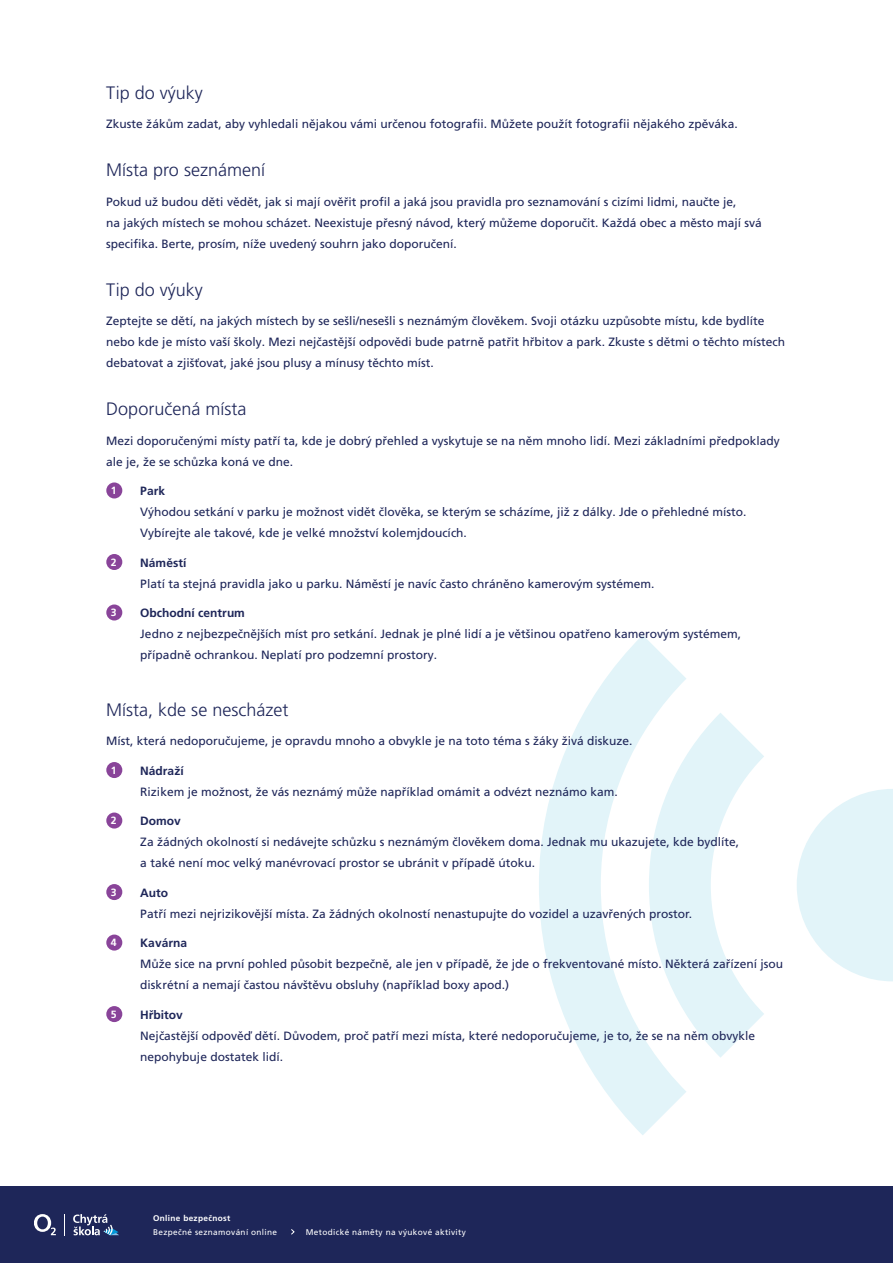
<style>
.page{position:relative;width:893px;height:1263px;background:#fff}
.page>*{position:absolute;margin:0;border:0;box-sizing:border-box;transform-origin:0 0}
.t1{font:300 18px "Frutiger LT Pro";color:#1e2659}
.t2{font:12px/21px "Frutiger LT Pro";color:#1e2659}
.t3{font:700 12px "Frutiger LT Pro";color:#1e2659}
.t4{font:700 10.5px "Frutiger LT Pro";color:#fff}
.t5{font:8.25px "Frutiger LT Pro";letter-spacing:.04em;color:#fff}
.t6{font:700 8.25px "Frutiger LT Pro";letter-spacing:.04em;color:#fff}
</style>
<div class="page">
<svg style="left:797px;top:789px;width:96px;height:192px"></svg>
<svg style="left:539px;top:635px;width:147px;height:500px;fill:#e2f4f9"></svg>
<svg style="left:649px;top:713px;width:115px;height:345px"></svg>
<div style="left:0;top:1186px;width:893px;height:77px;background:#1e2659"></div>
<svg style="left:291px;top:1229px;width:4px;height:6px"></svg>
<svg style="left:34px;top:1214px;width:22px;height:21px"></svg>
<svg style="left:73px;top:1214px;width:46px;height:21px"></svg>
<svg style="left:64px;top:1214px;width:1px;height:21px"></svg>
<div style="left:106px;top:482px;width:16px;height:16px;background:#894499;border-radius:50%"></div>
<div style="left:106px;top:554px;width:16px;height:16px;background:#894499;border-radius:50%"></div>
<div style="left:106px;top:604px;width:16px;height:16px;background:#894499;border-radius:50%"></div>
<div style="left:106px;top:762px;width:16px;height:16px;background:#894499;border-radius:50%"></div>
<div style="left:106px;top:812px;width:16px;height:16px;background:#894499;border-radius:50%"></div>
<div style="left:106px;top:884px;width:16px;height:16px;background:#894499;border-radius:50%"></div>
<div style="left:106px;top:934px;width:16px;height:16px;background:#894499;border-radius:50%"></div>
<div style="left:106px;top:1006px;width:16px;height:16px;background:#894499;border-radius:50%"></div>
<h1 class="t1" style="left:106px;top:82px;width:98px">Tip do výuky</h1>
<p class="t2" style="left:106px;top:113px;width:633px">Zkuste žákům zadat, aby vyhledali nějakou vámi určenou fotografii. Můžete použít fotografii nějakého zpěváka.</p>
<h1 class="t1" style="left:106px;top:159px;width:160px">Místa pro seznámení</h1>
<p class="t2" style="left:106px;top:191px;width:657px">Pokud už budou děti vědět, jak si mají ověřit profil a jaká jsou pravidla pro seznamování s cizími lidmi, naučte je,<br>na jakých místech se mohou scházet. Neexistuje přesný návod, který můžeme doporučit. Každá obec a město mají svá specifika. Berte, prosím, níže uvedený souhrn jako doporučení.</p>
<h1 class="t1" style="left:106px;top:279px;width:98px">Tip do výuky</h1>
<p class="t2" style="left:106px;top:310px;width:680px">Zeptejte se dětí, na jakých místech by se sešli/nesešli s neznámým člověkem. Svoji otázku uzpůsobte místu, kde bydlíte nebo kde je místo vaší školy. Mezi nejčastější odpovědi bude patrně patřit hřbitov a park. Zkuste s dětmi o těchto místech debatovat a zjišťovat, jaké jsou plusy a mínusy těchto míst.</p>
<h1 class="t1" style="left:106px;top:398px;width:142px">Doporučená místa</h1>
<p class="t2" style="left:106px;top:430px;width:675px">Mezi doporučenými místy patří ta, kde je dobrý přehled a vyskytuje se na něm mnoho lidí. Mezi základními předpoklady ale je, že se schůzka koná ve dne.</p>
<p class="t4" style="left:111px;top:484px;width:7px">1</p>
<p class="t3" style="left:140px;top:484px;width:26px">Park</p>
<p class="t2" style="left:140px;top:501px;width:608px">Výhodou setkání v parku je možnost vidět člověka, se kterým se scházíme, již z dálky. Jde o přehledné místo.<br>Vybírejte ale takové, kde je velké množství kolemjdoucích.</p>
<p class="t4" style="left:111px;top:556px;width:7px">2</p>
<p class="t3" style="left:140px;top:555px;width:48px">Náměstí</p>
<p class="t2" style="left:140px;top:573px;width:516px">Platí ta stejná pravidla jako u parku. Náměstí je navíc často chráněno kamerovým systémem.</p>
<p class="t4" style="left:111px;top:606px;width:7px">3</p>
<p class="t3" style="left:140px;top:606px;width:106px">Obchodní centrum</p>
<p class="t2" style="left:140px;top:623px;width:602px">Jedno z nejbezpečnějších míst pro setkání. Jednak je plné lidí a je většinou opatřeno kamerovým systémem, případně ochrankou. Neplatí pro podzemní prostory.</p>
<h1 class="t1" style="left:106px;top:699px;width:184px">Místa, kde se nescházet</h1>
<p class="t2" style="left:106px;top:730px;width:528px">Míst, která nedoporučujeme, je opravdu mnoho a obvykle je na toto téma s žáky živá diskuze.</p>
<p class="t4" style="left:111px;top:764px;width:7px">1</p>
<p class="t3" style="left:140px;top:763px;width:45px">Nádraží</p>
<p class="t2" style="left:140px;top:781px;width:479px">Rizikem je možnost, že vás neznámý může například omámit a odvézt neznámo kam.</p>
<p class="t4" style="left:111px;top:814px;width:7px">2</p>
<p class="t3" style="left:140px;top:814px;width:42px">Domov</p>
<p class="t2" style="left:140px;top:831px;width:600px">Za žádných okolností si nedávejte schůzku s neznámým člověkem doma. Jednak mu ukazujete, kde bydlíte, a také není moc velký manévrovací prostor se ubránit v případě útoku.</p>
<p class="t4" style="left:111px;top:886px;width:7px">3</p>
<p class="t3" style="left:140px;top:885px;width:29px">Auto</p>
<p class="t2" style="left:140px;top:903px;width:553px">Patří mezi nejrizikovější místa. Za žádných okolností nenastupujte do vozidel a uzavřených prostor.</p>
<p class="t4" style="left:111px;top:936px;width:7px">4</p>
<p class="t3" style="left:140px;top:936px;width:48px">Kavárna</p>
<p class="t2" style="left:140px;top:953px;width:644px">Může sice na první pohled působit bezpečně, ale jen v případě, že jde o frekventované místo. Některá zařízení jsou diskrétní a nemají častou návštěvu obsluhy (například boxy apod.)</p>
<p class="t4" style="left:111px;top:1008px;width:7px">5</p>
<p class="t3" style="left:140px;top:1007px;width:44px">Hřbitov</p>
<p class="t2" style="left:140px;top:1025px;width:616px">Nejčastější odpověď dětí. Důvodem, proč patří mezi místa, které nedoporučujeme, je to, že se na něm obvykle nepohybuje dostatek lidí.</p>
<p class="t6" style="left:153px;top:1213px;width:79px">Online bezpečnost</p>
<p class="t5" style="left:153px;top:1227px;width:126px">Bezpečné seznamování online</p>
<p class="t5" style="left:306px;top:1227px;width:162px">Metodické náměty na výukové aktivity</p>
</div>
